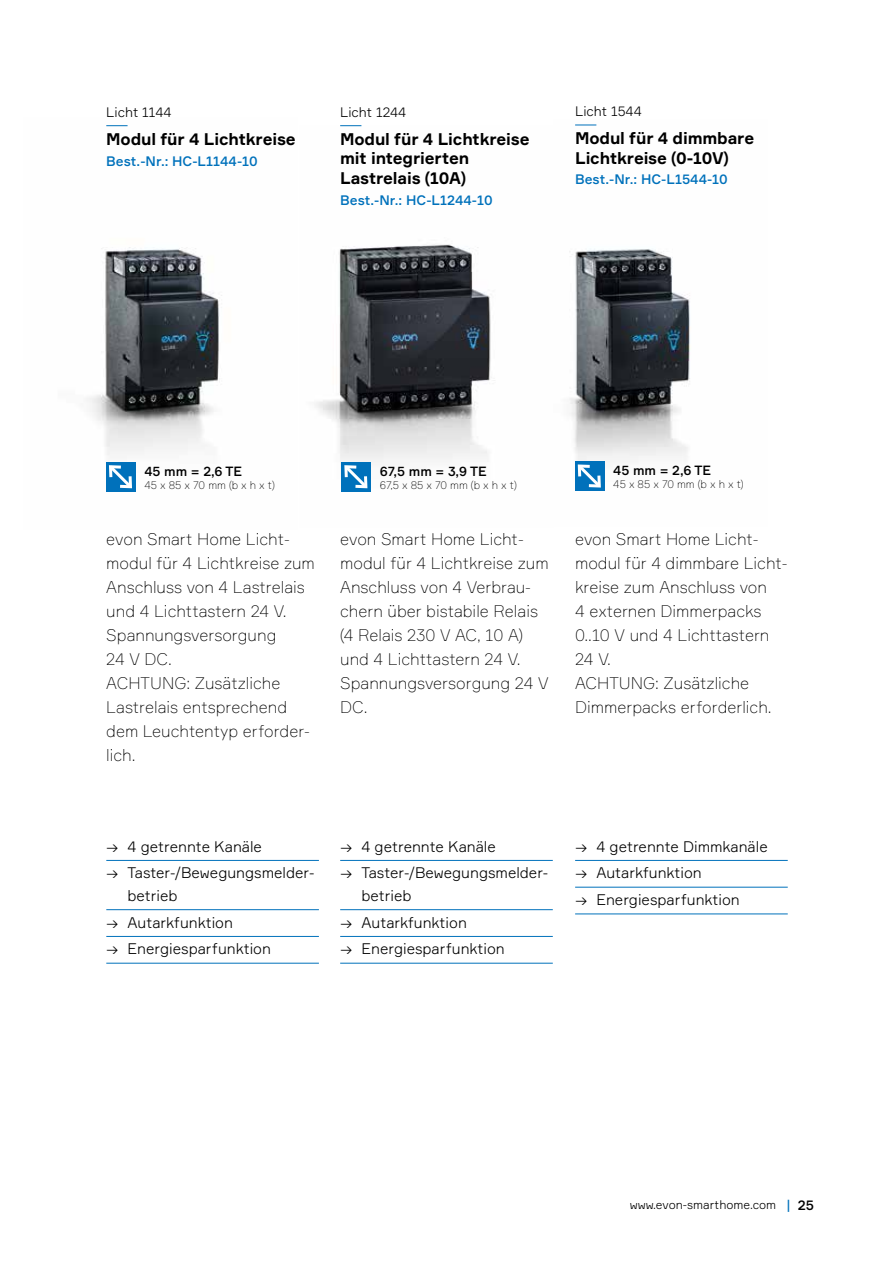
<style>
.page{position:relative;width:893px;height:1263px;background:#fff}
.page>*{position:absolute;margin:0;border:0;box-sizing:border-box;transform-origin:0 0}
.t1{font:200 16.5px/24px "Formular";color:#000}
.t2{font:700 16.5px/19.5px "Formular";letter-spacing:-.01em;color:#000}
.t3{font:300 15px/22.5px "Formular";color:#000}
.t4{font:500 13.5px "Formular";color:#0071bb}
.t5{font:300 13.5px "Formular";color:#000}
.t6{font:500 13.05px "Formular";color:#000}
.t7{font:300 12px "Formular";color:#000}
.t8{font:200 10.95px "Formular";color:#000}
.s1{font-weight:500;font-size:13.5px;color:#0071bb}
.s2{font-weight:500;font-size:13.5px}
</style>
<div class="page">
<img style="left:87px;top:126px;width:135px;height:366px">
<img style="left:315px;top:125px;width:176px;height:367px">
<svg style="left:106px;top:125px;width:22px;height:1px"></svg>
<svg style="left:340px;top:125px;width:21px;height:1px"></svg>
<div style="left:106px;top:462px;width:29px;height:30px;background:#0071bb"></div>
<svg style="left:109px;top:465px;width:23px;height:24px"></svg>
<div style="left:342px;top:462px;width:29px;height:30px;background:#0071bb"></div>
<svg style="left:344px;top:465px;width:24px;height:24px"></svg>
<hr style="left:106px;top:860px;width:213px;height:1px;background:#0071bb">
<hr style="left:106px;top:909px;width:213px;height:1px;background:#0071bb">
<hr style="left:106px;top:936px;width:213px;height:1px;background:#0071bb">
<hr style="left:106px;top:963px;width:213px;height:1px;background:#0071bb">
<hr style="left:340px;top:860px;width:213px;height:1px;background:#0071bb">
<hr style="left:340px;top:909px;width:213px;height:1px;background:#0071bb">
<hr style="left:340px;top:936px;width:213px;height:1px;background:#0071bb">
<hr style="left:340px;top:963px;width:213px;height:1px;background:#0071bb">
<img style="left:569px;top:124px;width:121px;height:367px">
<svg style="left:575px;top:125px;width:21px;height:1px"></svg>
<div style="left:575px;top:462px;width:29px;height:29px;background:#0071bb"></div>
<svg style="left:577px;top:464px;width:24px;height:24px"></svg>
<hr style="left:575px;top:860px;width:213px;height:1px;background:#0071bb">
<hr style="left:575px;top:887px;width:213px;height:1px;background:#0071bb">
<hr style="left:575px;top:913px;width:213px;height:1px;background:#0071bb">
<p class="t5" style="left:106px;top:104px;width:67px">Licht 1144</p>
<p class="t2" style="left:106px;top:129px;width:191px">Modul für 4 Lichtkreise</p>
<p class="t4" style="left:106px;top:152px;width:153px">Best.-Nr.: HC-L1144-10</p>
<p class="t5" style="left:340px;top:104px;width:68px">Licht 1244</p>
<p class="t2" style="left:340px;top:129px;width:191px">Modul für 4 Lichtkreise mit integrierten<br>Lastrelais (10A)</p>
<p class="t4" style="left:340px;top:191px;width:154px">Best.-Nr.: HC-L1244-10</p>
<p class="t5" style="left:575px;top:103px;width:68px">Licht 1544</p>
<p class="t2" style="left:575px;top:128px;width:181px">Modul für 4 dimmbare<br>Lichtkreise (0-10V)</p>
<p class="t4" style="left:575px;top:171px;width:154px">Best.-Nr.: HC-L1544-10</p>
<p class="t6" style="left:144px;top:463px;width:99px">45 mm = 2,6 TE</p>
<p class="t8" style="left:144px;top:479px;width:132px">45 x 85 x 70 mm (b x h x t)</p>
<p class="t6" style="left:380px;top:463px;width:109px">67,5 mm = 3,9 TE</p>
<p class="t8" style="left:380px;top:479px;width:139px">67,5 x 85 x 70 mm (b x h x t)</p>
<p class="t6" style="left:613px;top:463px;width:99px">45 mm = 2,6 TE</p>
<p class="t8" style="left:613px;top:478px;width:132px">45 x 85 x 70 mm (b x h x t)</p>
<p class="t1" style="left:106px;top:527px;width:210px">evon Smart Home Licht&shy;modul für 4 Lichtkreise zum<br>Anschluss von 4 Lastrelais und 4 Lichttastern 24 V.<br>Spannungsversorgung<br>24 V DC.<br>ACHTUNG: Zusätzliche<br>Lastrelais entsprechend dem Leuchtentyp erforder&shy;lich.</p>
<p class="t1" style="left:340px;top:527px;width:210px">evon Smart Home Licht&shy;modul für 4 Lichtkreise zum<br>Anschluss von 4 Verbrau&shy;chern über bistabile Relais (4 Relais 230 V AC, 10 A) und 4 Lichttastern 24 V.<br>Spannungsversorgung 24 V<br>DC.</p>
<p class="t1" style="left:575px;top:526px;width:214px">evon Smart Home Licht&shy;modul für 4 dimmbare Licht&shy;kreise zum Anschluss von<br>4 externen Dimmerpacks<br>0..10 V und 4 Lichttastern<br>24 V.<br>ACHTUNG: Zusätzliche<br>Dimmerpacks erforderlich.</p>
<p class="t3" style="left:106px;top:835px;width:157px">→ 4 getrennte Kanäle</p>
<p class="t3" style="left:128px;top:861px;width:188px;text-indent:-21px">→ Taster-/Bewegungsmelder&shy;betrieb</p>
<p class="t3" style="left:106px;top:911px;width:128px">→ Autarkfunktion</p>
<p class="t3" style="left:106px;top:937px;width:166px">→ Energiesparfunktion</p>
<p class="t3" style="left:340px;top:835px;width:157px">→ 4 getrennte Kanäle</p>
<p class="t3" style="left:361px;top:861px;width:188px;text-indent:-21px">→ Taster-/Bewegungsmelder&shy;betrieb</p>
<p class="t3" style="left:340px;top:911px;width:128px">→ Autarkfunktion</p>
<p class="t3" style="left:340px;top:937px;width:166px">→ Energiesparfunktion</p>
<p class="t3" style="left:575px;top:835px;width:194px">→ 4 getrennte Dimmkanäle</p>
<p class="t3" style="left:575px;top:861px;width:128px">→ Autarkfunktion</p>
<p class="t3" style="left:575px;top:888px;width:166px">→ Energiesparfunktion</p>
<p class="t7" style="left:630px;top:1198px;width:186px">www.evon-smarthome.com <span class="s1">|</span> <span class="s2">25</span></p>
</div>
